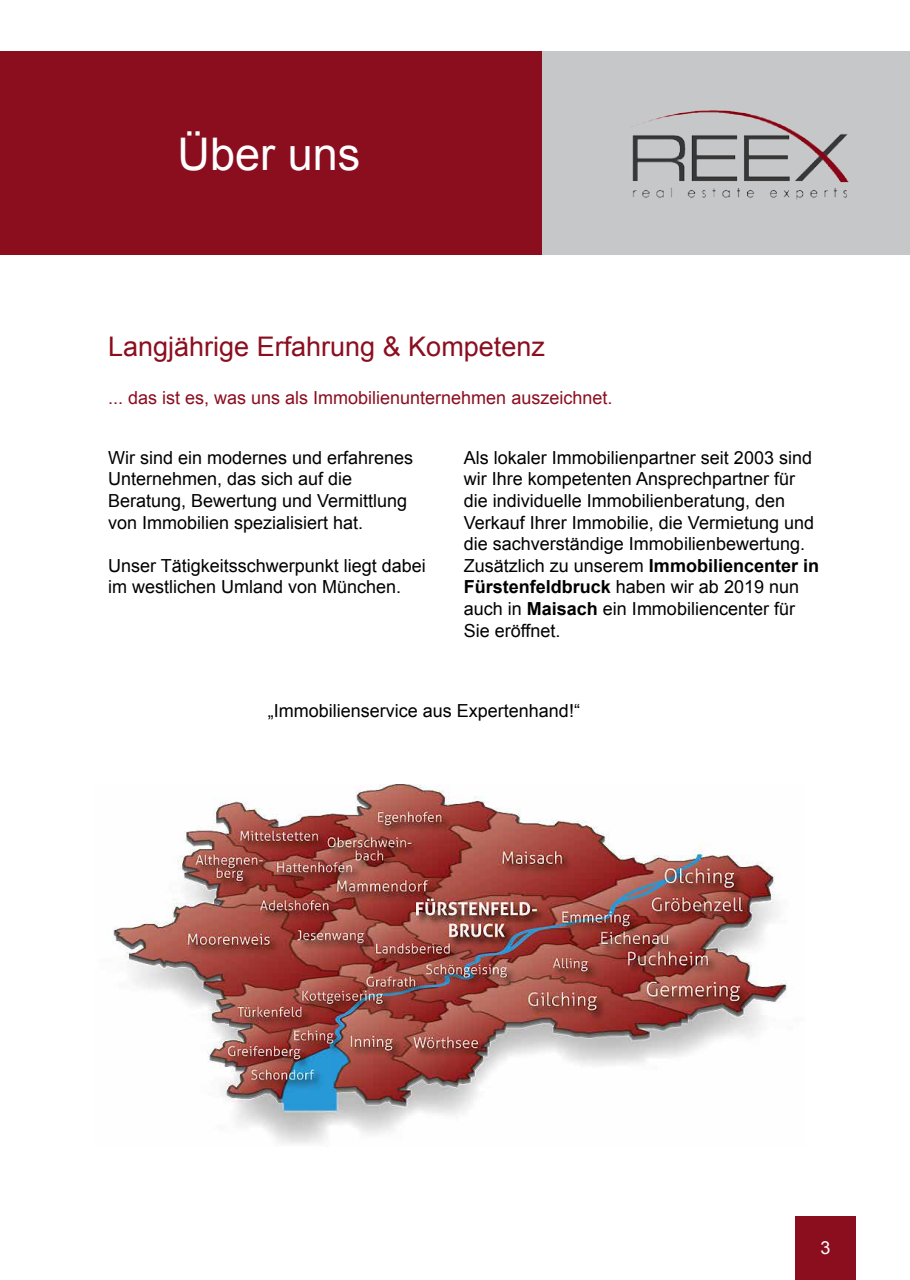
<style>
.page{position:relative;width:910px;height:1280px;background:#fff}
.page>*{position:absolute;margin:0;border:0;box-sizing:border-box;transform-origin:0 0}
.t1{font:45px "Arial";color:#fff}
.t2{font:27px "Arial";color:#8b0e1f}
.t3{font:18px/21.6px "Arial";color:#000}
.t4{font:18px "Arial";color:#8b0e1f}
.t5{font:18px "Arial";color:#fff}
.s1{font-weight:700}
</style>
<div class="page">
<div style="left:795px;top:1216px;width:61px;height:64px;background:#8b0e1f"></div>
<div style="left:0;top:51px;width:910px;height:204px;background:#c6c7c8"></div>
<div style="left:0;top:51px;width:542px;height:204px;background:#8b0e1f"></div>
<img style="left:632px;top:110px;width:217px;height:90px">
<img style="left:113px;top:785px;width:674px;height:359px">
<h1 class="t1" style="left:178px;top:124px;width:184px">Über uns</h1>
<h2 class="t2" style="left:108px;top:329px;width:438px">Langjährige Erfahrung &amp; Kompetenz</h2>
<p class="t4" style="left:108px;top:385px;width:506px">... das ist es, was uns als Immobilienunternehmen auszeichnet.</p>
<p class="t3" style="left:108px;top:447px;width:307px">Wir sind ein modernes und erfahrenes Unternehmen, das sich auf die Beratung, Bewertung und Vermittlung von Immobilien spezialisiert hat.</p>
<p class="t3" style="left:108px;top:555px;width:319px">Unser Tätigkeitsschwerpunkt liegt dabei im westlichen Umland von München.</p>
<p class="t3" style="left:464px;top:447px;width:357px">Als lokaler Immobilienpartner seit 2003 sind wir Ihre kompetenten Ansprechpartner für die individuelle Immobilienberatung, den Verkauf Ihrer Immobilie, die Vermietung und die sachverständige Immobilienbewertung.<br>Zusätzlich zu unserem <span class="s1">Immobiliencenter in Fürstenfeldbruck</span> haben wir ab 2019 nun auch in <span class="s1">Maisach</span> ein Immobiliencenter für Sie eröffnet.</p>
<p class="t3" style="left:268px;top:700px;width:314px">„Immobilienservice aus Expertenhand!“</p>
<p class="t5" style="left:821px;top:1236px;width:12px">3</p>
</div>
